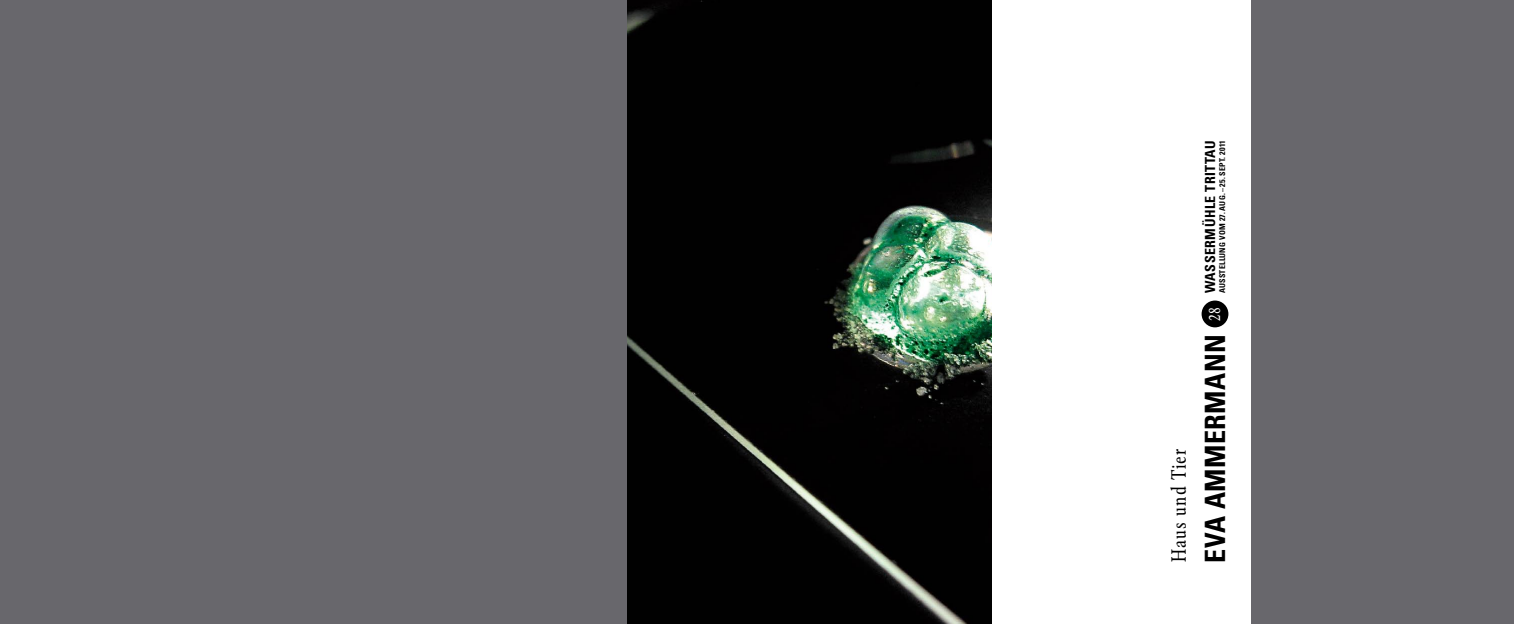
<style>
.page{position:relative;width:1514px;height:624px;background:#fff}
.page>*{position:absolute;margin:0;border:0;box-sizing:border-box;transform-origin:0 0}
.t1{font:700 condensed 28px "Univers";letter-spacing:.015em;color:#000}
.t2{font:condensed 20.3px "Garamond BE";letter-spacing:.05em;color:#000}
.t3{font:700 condensed 13.9px "Univers";letter-spacing:.035em;color:#000}
.t4{font:700 condensed 8px "Univers";letter-spacing:.025em;color:#000}
.s1{font-family:"Garamond BE";font-weight:400;font-size:16.2px;color:#fff}
</style>
<div class="page">
<img style="left:626px;top:0;width:366px;height:624px">
<div style="left:1250px;top:0;width:264px;height:624px;background:#68676c"></div>
<div style="left:0;top:0;width:626px;height:624px;background:#68676c"></div>
<div style="left:1201px;top:300px;width:27px;height:27px;background:#000;border-radius:50%"></div>
<h2 class="t2" style="left:1167px;top:562px;width:115px;rotate:-90deg">Haus und Tier</h2>
<h3 class="t3" style="left:1201px;top:321px;width:182px;rotate:-90deg"><span class="s1">28</span> WASSERMÜHLE TRITTAU</h3>
<p class="t4" style="left:1217px;top:293px;width:155px;rotate:-90deg">AUSSTELLUNG VOM 27. AUG. – 25. SEPT. 2011</p>
<h1 class="t1" style="left:1198px;top:562px;width:230px;rotate:-90deg">EVA AMMERMANN</h1>
</div>
